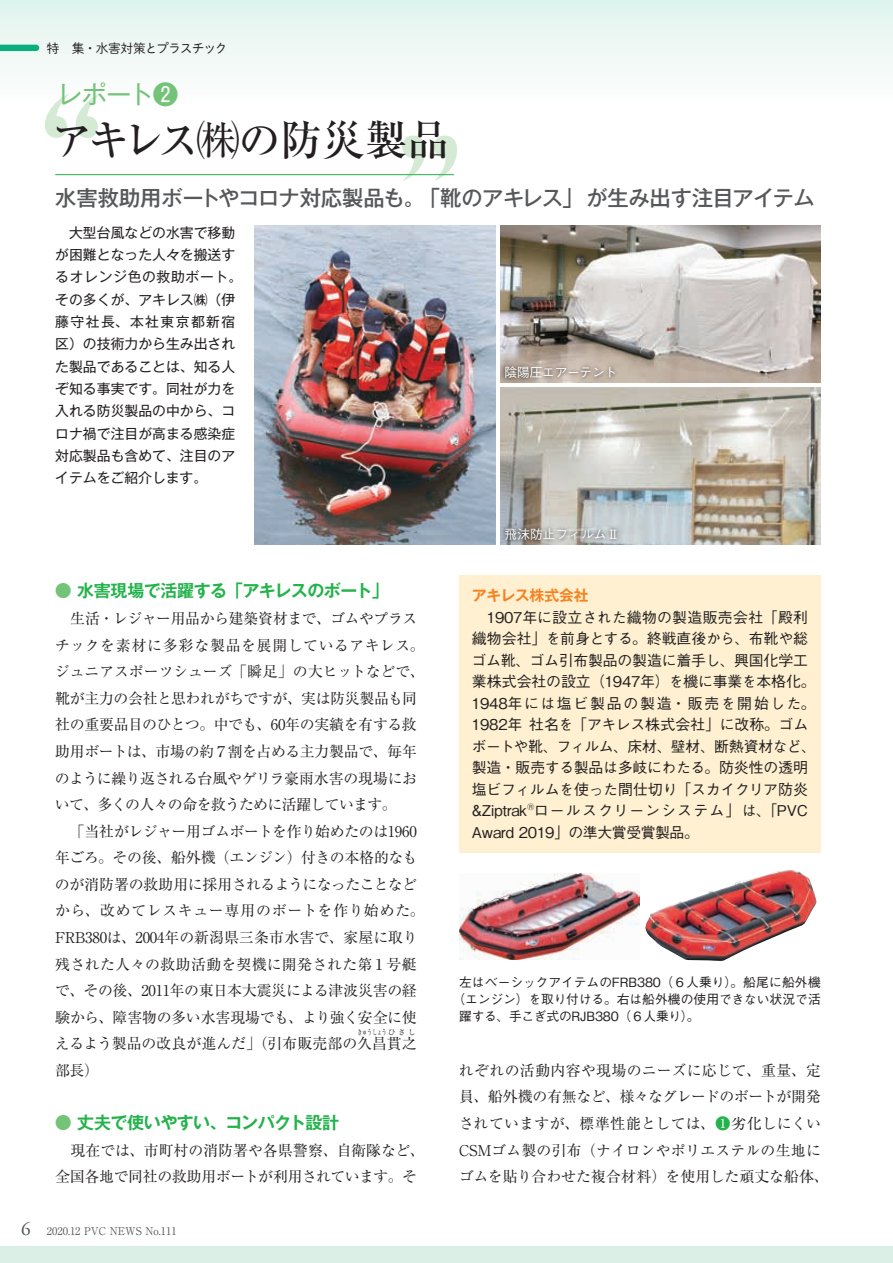
<style>
.page{position:relative;width:893px;height:1263px;background:#fff}
.page>*{position:absolute;margin:0;border:0;box-sizing:border-box;transform-origin:0 0}
.t1{font:170.1px "Hira Gyo Std W4";color:#d5ead4}
.t2{font:500 42.45px "Ryumin Pr 6";letter-spacing:-.03em;color:#231f20}
.t3{font:25.5px "Gothic MB101 Pr 6";letter-spacing:-.045em;color:#74c379}
.t4{font:500 21.3px "Gothic MB101 Pr 6";letter-spacing:-.01em;color:#57585a}
.t5{font:700 16.95px "Gothic MB101 Pr 6 De";letter-spacing:-.025em;color:#23b24b}
.t6{font:14.85px/26.5px "Ryumin Pr 6";letter-spacing:-.01em;color:#231f20}
.t7{font:500 14.85px/21.6px "Gothic BBB Pr 6";letter-spacing:-.01em;color:#231f20}
.t8{font:700 14.85px "Gothic MB101 Pr 6 De";letter-spacing:-.015em;color:#f58220}
.t9{font:13.8px/22.4px "Gothic MB101 Pro";color:#231f20}
.t10{font:500 12.75px "Gothic BBB Pr 6";letter-spacing:-.01em;color:#231f20}
.t11{font:12.75px "Shuei M Go Std L";letter-spacing:-.075em;color:#231f20}
.t12{font:500 12.75px "Gothic BBB Pr 6";letter-spacing:-.005em;color:#fff}
.t13{font:500 12.75px "Gothic BBB Pr 6";letter-spacing:-.025em;color:#fff}
.t14{font:10.65px "Ryumin Pro";color:#57585a}
.t15{font:7.5px "Ryumin Pr 6";letter-spacing:.045em;color:#231f20;scale:.66 1}
.s1{color:#74c379}
.s2{font-family:"Adobe Garamond Pro";font-size:19.2px}
.s3{color:#23b24b}
</style>
<div class="page">
<div style="left:0;top:0;width:893px;height:105px;background:linear-gradient(to bottom,#dff3ec,#fffefe)"></div>
<div style="left:0;top:1246px;width:893px;height:17px;background:#dcefe6"></div>
<div style="left:0;top:45px;width:36px;height:6px;background:#09af7c"></div>
<img style="left:255px;top:225px;width:241px;height:319px">
<img style="left:500px;top:225px;width:321px;height:158px">
<img style="left:500px;top:387px;width:321px;height:157px">
<hr style="left:55px;top:174px;width:399px;height:1px;background:#23b24b">
<div style="left:459px;top:575px;width:362px;height:277px;background:#fef0d0"></div>
<img style="left:645px;top:870px;width:172px;height:91px">
<img style="left:459px;top:873px;width:181px;height:86px">
<svg style="left:501px;top:524px;width:120px;height:20px;background:#a5a5a4"></svg>
<svg style="left:501px;top:363px;width:118px;height:20px;background:#b1a398"></svg>
<p class="t11" style="left:47px;top:39px;width:182px">特　集・水害対策とプラスチック</p>
<h3 class="t3" style="left:57px;top:73px;width:123px">レポート❷</h3>
<h1 class="t1" style="left:-60px;top:41px;width:172px">“</h1>
<h2 class="t2" style="left:51px;top:107px;width:400px">アキレス㈱の防災製品</h2>
<h1 class="t1" style="left:394px;top:-28px;width:73px">„</h1>
<h3 class="t4" style="left:55px;top:181px;width:761px">水害救助用ボートやコロナ対応製品も。「靴のアキレス」が生み出す注目アイテム</h3>
<p class="t9" style="left:55px;top:219px;width:188px">　大型台風などの水害で移動が困難となった人々を搬送するオレンジ色の救助ボート。その多くが、アキレス㈱（伊藤守社長、本社東京都新宿区）の技術力から生み出された製品であることは、知る人ぞ知る事実です。同社が力を入れる防災製品の中から、コロナ禍で注目が高まる感染症対応製品も含めて、注目のアイテムをご紹介します。</p>
<p class="t5" style="left:55px;top:577px;width:335px"><span class="s1">●</span> 水害現場で活躍する「アキレスのボート」</p>
<p class="t6" style="left:55px;top:604px;width:371px">　生活・レジャー用品から建築資材まで、ゴムやプラスチックを素材に多彩な製品を展開しているアキレス。ジュニアスポーツシューズ「瞬足」の大ヒットなどで、靴が主力の会社と思われがちですが、実は防災製品も同社の重要品目のひとつ。中でも、60年の実績を有する救助用ボートは、市場の約７割を占める主力製品で、毎年のように繰り返される台風やゲリラ豪雨水害の現場において、多くの人々の命を救うために活躍しています。<br>　「当社がレジャー用ゴムボートを作り始めたのは1960年ごろ。その後、船外機（エンジン）付きの本格的なものが消防署の救助用に採用されるようになったことなどから、改めてレスキュー専用のボートを作り始めた。<br>FRB380は、2004年の新潟県三条市水害で、家屋に取り残された人々の救助活動を契機に開発された第１号艇で、その後、2011年の東日本大震災による津波災害の経験から、障害物の多い水害現場でも、より強く安全に使えるよう製品の改良が進んだ」（引布販売部の久昌貫之</p>
<p class="t15" style="left:357px;top:1026px;width:89px">きゅうしょうひさし</p>
<p class="t6" style="left:55px;top:1056px;width:46px">部長）</p>
<p class="t5" style="left:55px;top:1108px;width:286px"><span class="s1">●</span> 丈夫で使いやすい、コンパクト設計</p>
<p class="t6" style="left:55px;top:1136px;width:371px">　現在では、市町村の消防署や各県警察、自衛隊など、全国各地で同社の救助用ボートが利用されています。そ</p>
<p class="t14" style="left:21px;top:1223px;width:157px"><span class="s2">6</span> 2020.12 PVC NEWS No.111</p>
<p class="t13" style="left:504px;top:362px;width:114px">陰陽圧エアーテント</p>
<p class="t12" style="left:505px;top:524px;width:116px">飛沫防止フィルムⅡ</p>
<p class="t8" style="left:472px;top:583px;width:119px">アキレス株式会社</p>
<p class="t7" style="left:471px;top:605px;width:346px">　1907年に設立された織物の製造販売会社「殿利織物会社」を前身とする。終戦直後から、布靴や総ゴム靴、ゴム引布製品の製造に着手し、興国化学工業株式会社の設立（1947年）を機に事業を本格化。<br>1948年には塩ビ製品の製造・販売を開始した。<br>1982年社名を「アキレス株式会社」に改称。ゴムボートや靴、フィルム、床材、壁材、断熱資材など、製造・販売する製品は多岐にわたる。防炎性の透明塩ビフィルムを使った間仕切り「スカイクリア防炎&amp;Ziptrak<sup>®</sup>ロールスクリーンシステム」は、「PVC<br>Award 2019」の準大賞受賞製品。</p>
<p class="t10" style="left:459px;top:972px;width:363px">左はベーシックアイテムのFRB380（６人乗り）。船尾に船外機</p>
<p class="t10" style="left:453px;top:989px;width:370px">（エンジン）を取り付ける。右は船外機の使用できない状況で活</p>
<p class="t10" style="left:459px;top:1006px;width:242px">躍する、手こぎ式のRJB380（６人乗り）。</p>
<p class="t6" style="left:459px;top:1056px;width:372px">れぞれの活動内容や現場のニーズに応じて、重量、定員、船外機の有無など、様々なグレードのボートが開発されていますが、標準性能としては、<span class="s3">❶</span>劣化しにくい<br>CSMゴム製の引布（ナイロンやポリエステルの生地にゴムを貼り合わせた複合材料）を使用した頑丈な船体、</p>
</div>
